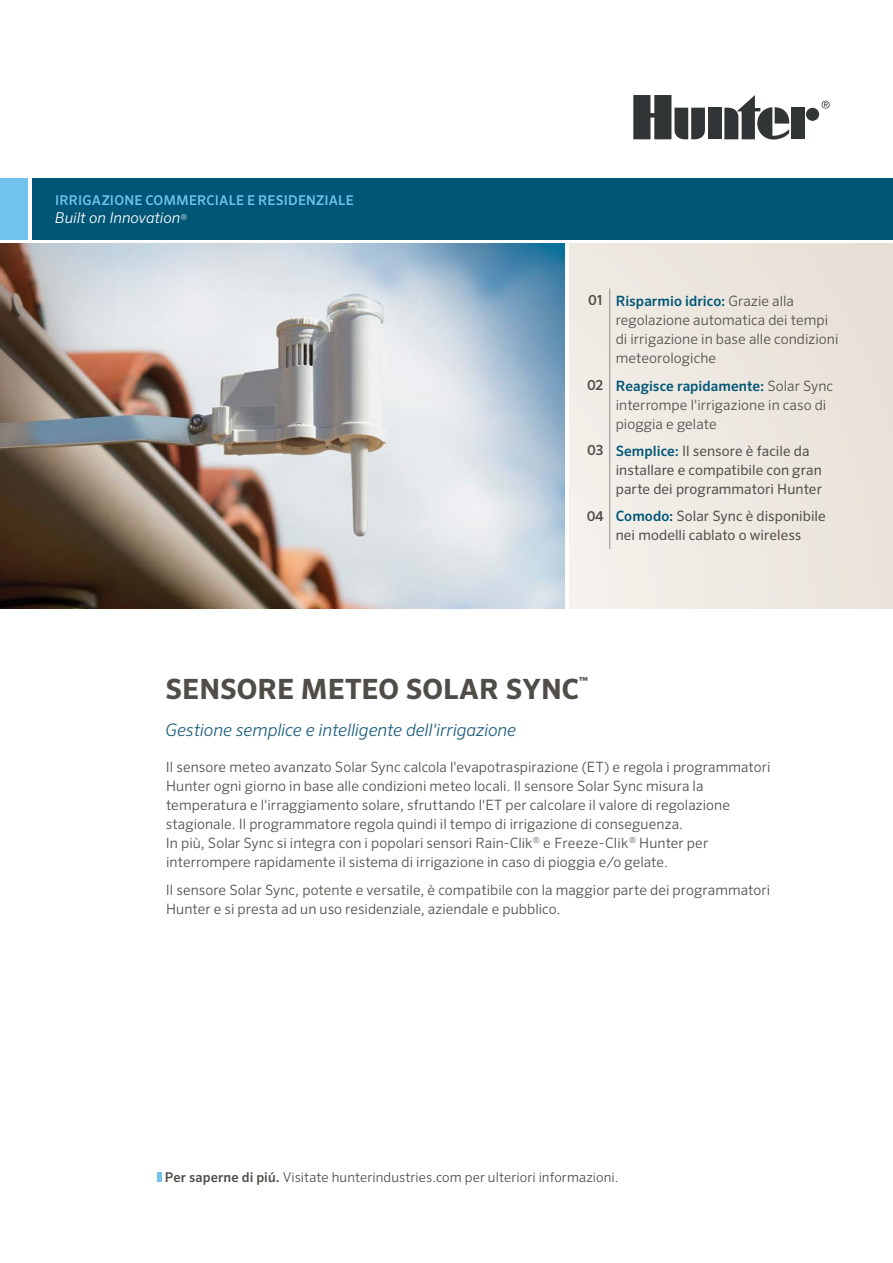
<style>
.page{position:relative;width:893px;height:1263px;background:#fff}
.page>*{position:absolute;margin:0;border:0;box-sizing:border-box;transform-origin:0 0}
.t1{font:700 27.9px "Sero Pro";letter-spacing:.005em;color:#504d49}
.t2{font:italic 300 17.25px "Sero Pro";letter-spacing:-.01em;color:#20607e}
.t3{font:italic 300 15px "Sero Pro";color:#fff}
.t4{font:300 14.25px/19px "Sero Pro";letter-spacing:.005em;color:#504d49}
.t5{font:14.25px/19px "Sero Pro";letter-spacing:.005em;color:#504d49}
.t6{font:300 13.5px "Sero Pro";letter-spacing:.005em;color:#504d49}
.t7{font:500 13.5px "Sero Pro";letter-spacing:.015em;color:#71c3ed}
.t8{font:700 11.1px "Sero Pro";color:#504d49}
.s1{font-style:normal;font-size:12px}
.s2{font-weight:500;font-size:13.8px}
.s3{font-weight:500;color:#005676}
.s4{font-weight:500;font-size:13.65px}
.s5{font-weight:500}
</style>
<div class="page">
<div style="left:569px;top:244px;width:324px;height:364px;background:#ede7e0"></div>
<svg style="left:822px;top:101px;width:8px;height:8px"></svg>
<div style="left:708px;top:108px;width:13px;height:31px;background:#323535"></div>
<div style="left:806px;top:108px;width:13px;height:13px;background:#323535;border-radius:50%"></div>
<div style="left:791px;top:108px;width:14px;height:31px;background:#323535"></div>
<svg style="left:724px;top:95px;width:66px;height:45px"></svg>
<svg style="left:633px;top:95px;width:72px;height:45px"></svg>
<div style="left:32px;top:178px;width:861px;height:61px;background:#005676"></div>
<div style="left:0;top:178px;width:28px;height:61px;background:#71c3ed"></div>
<hr style="left:158px;top:1172px;width:4px;height:10px;background:#71c3ed">
<hr style="left:609px;top:288px;width:1px;height:86px;background:#908a86">
<hr style="left:609px;top:374px;width:1px;height:65px;background:#908a86">
<hr style="left:609px;top:439px;width:1px;height:65px;background:#908a86">
<hr style="left:609px;top:504px;width:1px;height:45px;background:#908a86">
<img style="left:0;top:244px;width:564px;height:364px">
<p class="t7" style="left:55px;top:192px;width:300px">IRRIGAZIONE COMMERCIALE E RESIDENZIALE</p>
<p class="t3" style="left:55px;top:208px;width:134px">Built on Innovation<span class="s1">®</span></p>
<p class="t4" style="left:616px;top:291px;width:224px;text-indent:-28px"><span class="s2">01</span> <span class="s3">Risparmio idrico:</span> Grazie alla regolazione automatica dei tempi di irrigazione in base alle condizioni meteorologiche</p>
<p class="t4" style="left:616px;top:376px;width:219px;text-indent:-29px"><span class="s2">02</span> <span class="s3">Reagisce rapidamente:</span> Solar Sync interrompe l'irrigazione in caso di pioggia e gelate</p>
<p class="t5" style="left:616px;top:441px;width:208px;text-indent:-29px"><span class="s2">03</span> <span class="s3">Semplice:</span> Il sensore è facile da installare e compatibile con gran parte dei programmatori Hunter</p>
<p class="t5" style="left:587px;top:506px;width:241px;text-align:center"><span class="s4">04</span> <span class="s3">Comodo:</span> Solar Sync è disponibile nei modelli cablato o wireless</p>
<h1 class="t1" style="left:166px;top:672px;width:415px">SENSORE METEO SOLAR SYNC</h1>
<p class="t8" style="left:579px;top:674px;width:11px">™</p>
<p class="t2" style="left:165px;top:720px;width:352px">Gestione semplice e intelligente dell'irrigazione</p>
<p class="t4" style="left:166px;top:757px;width:606px">Il sensore meteo avanzato Solar Sync calcola l'evapotraspirazione (ET) e regola i programmatori Hunter ogni giorno in base alle condizioni meteo locali. Il sensore Solar Sync misura la temperatura e l'irraggiamento solare, sfruttando l'ET per calcolare il valore di regolazione stagionale. Il programmatore regola quindi il tempo di irrigazione di conseguenza.<br>In più, Solar Sync si integra con i popolari sensori Rain-Clik<sup>®</sup> e Freeze-Clik<sup>®</sup> Hunter per interrompere rapidamente il sistema di irrigazione in caso di pioggia e/o gelate.</p>
<p class="t4" style="left:166px;top:880px;width:606px">Il sensore Solar Sync, potente e versatile, è compatibile con la maggior parte dei programmatori<br>Hunter e si presta ad un uso residenziale, aziendale e pubblico.</p>
<p class="t6" style="left:165px;top:1169px;width:455px"><span class="s5">Per saperne di piú.</span> Visitate hunterindustries.com per ulteriori informazioni.</p>
</div>
